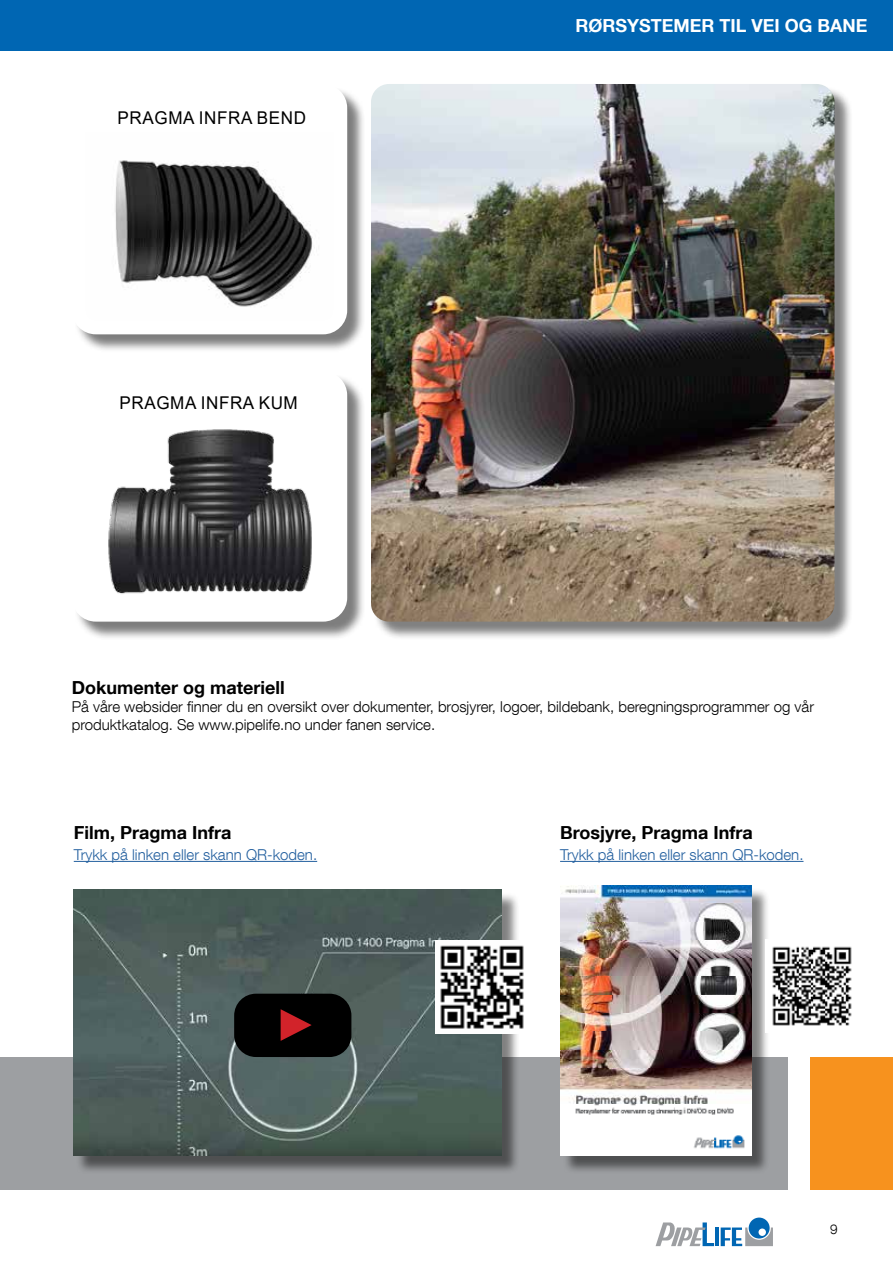
<style>
.page{position:relative;width:893px;height:1263px;background:#fff}
.page>*{position:absolute;margin:0;border:0;box-sizing:border-box;transform-origin:0 0}
.t1{font:700 18px "Helvetica Neue LT Com";color:#000}
.t2{font:700 18px "Helvetica Neue LT Com";color:#fff}
.t3{font:17.55px "Arial";letter-spacing:.035em;color:#000}
.t4{font:300 15px/18px "Helvetica Neue LT Com";color:#000}
.t5{font:300 15px "Helvetica Neue LT Com";color:#215e9e}
.t6{font:300 13.5px "Helvetica Neue LT Com";color:#000}
</style>
<div class="page">
<div style="left:0;top:1057px;width:788px;height:133px;background:#9d9fa2"></div>
<div style="left:810px;top:1057px;width:83px;height:133px;background:#f7921e"></div>
<div style="left:373px;top:86px;width:480px;height:554px;background:#000;opacity:.5"></div>
<img style="left:371px;top:84px;width:463px;height:538px">
<div style="left:74px;top:374px;width:292px;height:266px;background:#000;opacity:.51"></div>
<img style="left:87px;top:417px;width:245px;height:190px">
<div style="left:72px;top:371px;width:275px;height:251px;border:14px solid #fff;border-radius:17px"></div>
<div style="left:79px;top:383px;width:260px;height:34px;background:#fff"></div>
<div style="left:74px;top:87px;width:292px;height:266px;background:#000;opacity:.51"></div>
<img style="left:87px;top:131px;width:245px;height:188px">
<div style="left:72px;top:84px;width:275px;height:250px;border:14px solid #fff;border-radius:17px"></div>
<div style="left:82px;top:97px;width:260px;height:34px;background:#fff"></div>
<div style="left:562px;top:888px;width:208px;height:286px;background:#000;opacity:.5"></div>
<img style="left:560px;top:885px;width:191px;height:271px">
<div style="left:76px;top:892px;width:444px;height:282px;background:#000;opacity:.5"></div>
<img style="left:74px;top:890px;width:427px;height:266px">
<div style="left:234px;top:994px;width:117px;height:63px;background:#000;border-radius:22px"></div>
<svg style="left:281px;top:1009px;width:31px;height:32px"></svg>
<hr style="left:74px;top:861px;width:243px;height:1px;background:#215e9e">
<hr style="left:560px;top:861px;width:243px;height:1px;background:#215e9e">
<img style="left:766px;top:940px;width:86px;height:92px">
<img style="left:436px;top:941px;width:88px;height:92px">
<div style="left:0;top:0;width:893px;height:51px;background:#0066b3"></div>
<hr style="left:715px;top:1227px;width:4px;height:19px;background:#0066b3">
<svg style="left:721px;top:1217px;width:52px;height:29px"></svg>
<svg style="left:656px;top:1222px;width:58px;height:24px"></svg>
<p class="t3" style="left:118px;top:105px;width:190px">PRAGMA INFRA BEND</p>
<p class="t3" style="left:120px;top:391px;width:180px">PRAGMA INFRA KUM</p>
<p class="t2" style="left:575px;top:14px;width:293px">RØRSYSTEMER TIL VEI OG BANE</p>
<p class="t1" style="left:72px;top:676px;width:214px">Dokumenter og materiell</p>
<p class="t4" style="left:72px;top:697px;width:744px">På våre websider finner du en oversikt over dokumenter, brosjyrer, logoer, bildebank, beregningsprogrammer og vår produktkatalog. Se www.pipelife.no under fanen service.</p>
<p class="t1" style="left:74px;top:821px;width:159px">Film, Pragma Infra</p>
<p class="t5" style="left:74px;top:846px;width:245px">Trykk på linken eller skann QR-koden.</p>
<p class="t1" style="left:560px;top:821px;width:194px">Brosjyre, Pragma Infra</p>
<p class="t5" style="left:560px;top:846px;width:245px">Trykk på linken eller skann QR-koden.</p>
<p class="t6" style="left:830px;top:1221px;width:9px">9</p>
</div>
